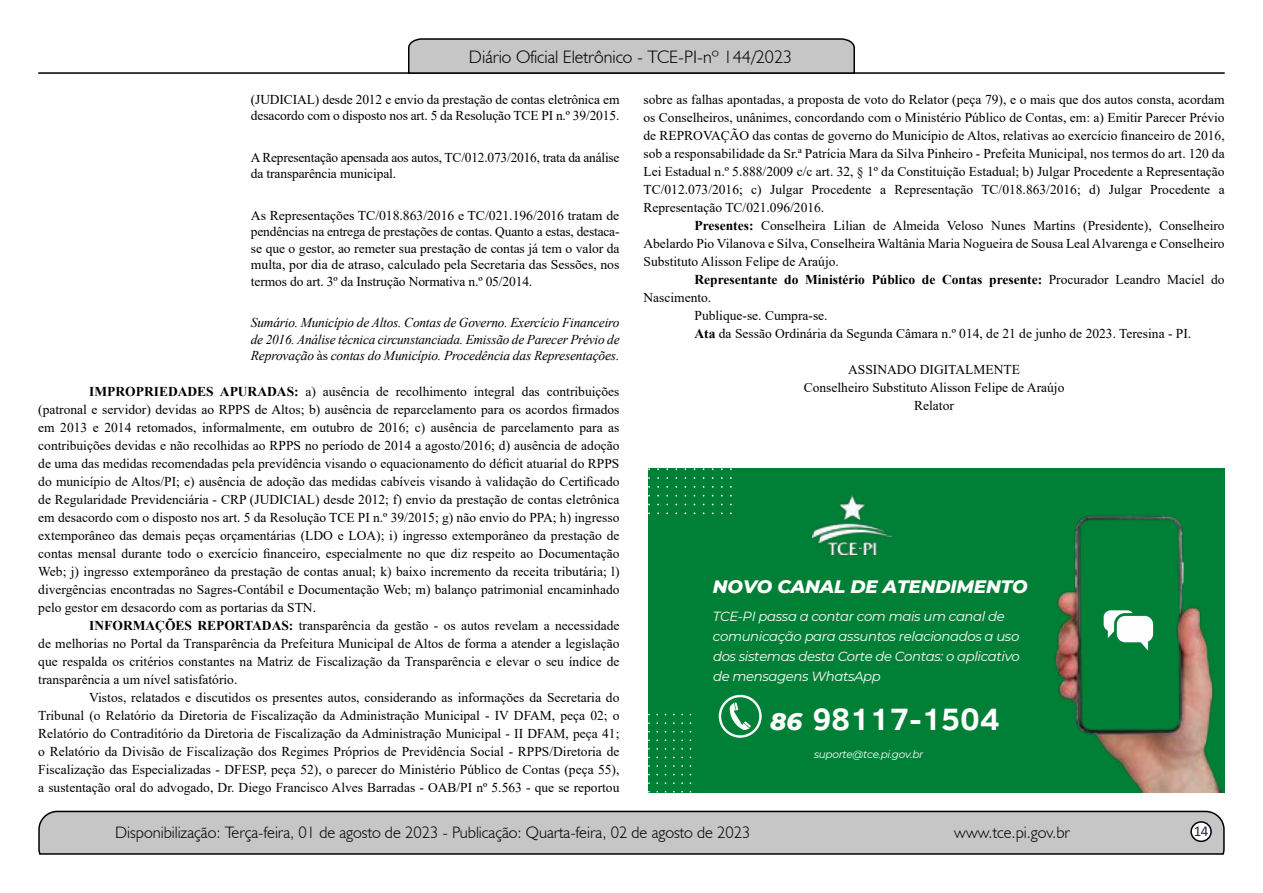
<style>
.page{position:relative;width:1263px;height:893px;background:#fff}
.page>*{position:absolute;margin:0;border:0;box-sizing:border-box;transform-origin:0 0}
.t1{font:700 31.65px "Clear Sans";color:#fff}
.t2{font:italic 800 24.3px "Montserrat";color:#fff}
.t3{font:italic 800 18.45px "Montserrat";letter-spacing:-.01em;color:#fff}
.t4{font:300 18px "Humanist 521 BT";color:#000}
.t5{font:300 16.5px "Humanist 521 BT";color:#000}
.t6{font:15px "Calibri";color:#212d4c}
.t7{font:13.5px/18px "Times New Roman";color:#000;text-align:justify}
.t8{font:italic 13.5px/16.5px "Times New Roman";letter-spacing:-.01em;color:#000;text-align:justify}
.t9{font:700 13.5px "Times New Roman";color:#000}
.t10{font:italic 13.2px/20.1px "Montserrat";letter-spacing:-.025em;color:#fff}
.t11{font:italic 10.5px "Montserrat";letter-spacing:-.025em;color:#fff}
.s1{font-style:normal}
.s2{font-weight:700}
.s3{font-weight:400}
</style>
<div class="page">
<svg style="left:38px;top:810px;width:1187px;height:45px;background:#b9b9b9"></svg>
<div style="left:1191px;top:822px;width:20px;height:19px;background:#fff;border-radius:50%"></div>
<div style="left:1190px;top:821px;width:22px;height:21px;border:2px solid #000;border-radius:50%"></div>
<hr style="left:38px;top:72px;width:1187px;height:2px;background:#000">
<svg style="left:407px;top:38px;width:449px;height:36px;background:#b4b4b4"></svg>
<div style="left:648px;top:468px;width:577px;height:325px;background:#008037"></div>
<svg style="left:648px;top:468px;width:84px;height:46px"></svg>
<svg style="left:648px;top:714px;width:43px;height:78px"></svg>
<img style="left:1054px;top:515px;width:169px;height:278px">
<svg style="left:719px;top:695px;width:43px;height:43px"></svg>
<div style="left:721px;top:697px;width:38px;height:38px;background:#008037;border-radius:50%"></div>
<svg style="left:729px;top:702px;width:22px;height:28px"></svg>
<img style="left:813px;top:495px;width:78px;height:60px">
<h3 class="t4" style="left:469px;top:46px;width:325px">Diário Oficial Eletrônico - TCE-PI-nº 144/2023</h3>
<p class="t7" style="left:251px;top:91px;width:370px;line-height:16.5px">(JUDICIAL) desde 2012 e envio da prestação de contas eletrônica em desacordo com o disposto nos art. 5 da Resolução TCE PI n.º 39/2015.</p>
<p class="t7" style="left:251px;top:149px;width:370px;line-height:16.5px">A Representação apensada aos autos, TC/012.073/2016, trata da análise da transparência municipal.</p>
<p class="t7" style="left:251px;top:207px;width:370px;line-height:16.5px">As Representações TC/018.863/2016 e TC/021.196/2016 tratam de pendências na entrega de prestações de contas. Quanto a estas, destaca&shy;se que o gestor, ao remeter sua prestação de contas já tem o valor da multa, por dia de atraso, calculado pela Secretaria das Sessões, nos termos do art. 3º da Instrução Normativa n.º 05/2014.</p>
<p class="t8" style="left:251px;top:314px;width:370px">Sumário. Município de Altos. Contas de Governo. Exercício Financeiro de 2016. Análise técnica circunstanciada. Emissão de Parecer Prévio de Reprovação <span class="s1">às</span> contas do Município. Procedência das Representações.</p>
<p class="t7" style="left:38px;top:382px;width:583px;text-indent:51px"><span class="s2">IMPROPRIEDADES APURADAS:</span> a) ausência de recolhimento integral das contribuições (patronal e servidor) devidas ao RPPS de Altos; b) ausência de reparcelamento para os acordos firmados em 2013 e 2014 retomados, informalmente, em outubro de 2016; c) ausência de parcelamento para as contribuições devidas e não recolhidas ao RPPS no período de 2014 a agosto/2016; d) ausência de adoção de uma das medidas recomendadas pela previdência visando o equacionamento do déficit atuarial do RPPS do município de Altos/PI; e) ausência de adoção das medidas cabíveis visando à validação do Certificado de Regularidade Previdenciária - CRP (JUDICIAL) desde 2012; f) envio da prestação de contas eletrônica em desacordo com o disposto nos art. 5 da Resolução TCE PI n.º 39/2015; g) não envio do PPA; h) ingresso extemporâneo das demais peças orçamentárias (LDO e LOA); i) ingresso extemporâneo da prestação de contas mensal durante todo o exercício financeiro, especialmente no que diz respeito ao Documentação Web; j) ingresso extemporâneo da prestação de contas anual; k) baixo incremento da receita tributária; l) divergências encontradas no Sagres-Contábil e Documentação Web; m) balanço patrimonial encaminhado pelo gestor em desacordo com as portarias da STN.</p>
<p class="t7" style="left:38px;top:616px;width:583px;text-indent:51px"><span class="s2">INFORMAÇÕES REPORTADAS:</span> transparência da gestão - os autos revelam a necessidade de melhorias no Portal da Transparência da Prefeitura Municipal de Altos de forma a atender a legislação que respalda os critérios constantes na Matriz de Fiscalização da Transparência e elevar o seu índice de transparência a um nível satisfatório.</p>
<p class="t7" style="left:38px;top:688px;width:583px;text-indent:51px">Vistos, relatados e discutidos os presentes autos, considerando as informações da Secretaria do Tribunal (o Relatório da Diretoria de Fiscalização da Administração Municipal - IV DFAM, peça 02; o Relatório do Contraditório da Diretoria de Fiscalização da Administração Municipal - II DFAM, peça 41; o Relatório da Divisão de Fiscalização dos Regimes Próprios de Previdência Social - RPPS/Diretoria de Fiscalização das Especializadas - DFESP, peça 52), o parecer do Ministério Público de Contas (peça 55), a sustentação oral do advogado, Dr. Diego Francisco Alves Barradas - OAB/PI nº 5.563 - que se reportou</p>
<p class="t7" style="left:643px;top:90px;width:583px">sobre as falhas apontadas, a proposta de voto do Relator (peça 79), e o mais que dos autos consta, acordam os Conselheiros, unânimes, concordando com o Ministério Público de Contas, em: a) Emitir Parecer Prévio de REPROVAÇÃO das contas de governo do Município de Altos, relativas ao exercício financeiro de 2016, sob a responsabilidade da Sr.ª Patrícia Mara da Silva Pinheiro - Prefeita Municipal, nos termos do art. 120 da Lei Estadual n.º 5.888/2009 c/c art. 32, § 1º da Constituição Estadual; b) Julgar Procedente a Representação TC/012.073/2016; c) Julgar Procedente a Representação TC/018.863/2016; d) Julgar Procedente a Representação TC/021.096/2016.</p>
<p class="t7" style="left:643px;top:216px;width:583px;text-indent:51px"><span class="s2">Presentes:</span> Conselheira Lilian de Almeida Veloso Nunes Martins (Presidente), Conselheiro Abelardo Pio Vilanova e Silva, Conselheira Waltânia Maria Nogueira de Sousa Leal Alvarenga e Conselheiro Substituto Alisson Felipe de Araújo.</p>
<p class="t9" style="left:694px;top:269px;width:532px">Representante do Ministério Público de Contas presente: <span class="s3">Procurador Leandro Maciel do</span></p>
<p class="t7" style="left:643px;top:288px;width:69px">Nascimento.</p>
<p class="t7" style="left:694px;top:306px;width:135px">Publique-se. Cumpra-se.</p>
<p class="t7" style="left:694px;top:324px;width:498px"><span class="s2">Ata</span> da Sessão Ordinária da Segunda Câmara n.º 014, de 21 de junho de 2023. Teresina - PI.</p>
<p class="t7" style="left:804px;top:360px;width:262px;text-align:center">ASSINADO DIGITALMENTE<br>Conselheiro Substituto Alisson Felipe de Araújo<br>Relator</p>
<h3 class="t3" style="left:713px;top:573px;width:316px">NOVO CANAL DE ATENDIMENTO</h3>
<p class="t10" style="left:713px;top:606px;width:308px">TCE-PI passa a contar com mais um canal de comunicação para assuntos relacionados a uso dos sistemas desta Corte de Contas: o aplicativo de mensagens WhatsApp</p>
<h1 class="t1" style="left:813px;top:695px;width:188px">98117-1504</h1>
<p class="t11" style="left:814px;top:747px;width:111px">suporte@tce.pi.gov.br</p>
<h2 class="t2" style="left:770px;top:704px;width:33px">86</h2>
<p class="t5" style="left:115px;top:822px;width:637px">Disponibilização: Terça-feira, 01 de agosto de 2023 - Publicação: Quarta-feira, 02 de agosto de 2023</p>
<p class="t5" style="left:954px;top:822px;width:117px">www.tce.pi.gov.br</p>
<p class="t6" style="left:1194px;top:821px;width:16px">14</p>
</div>
